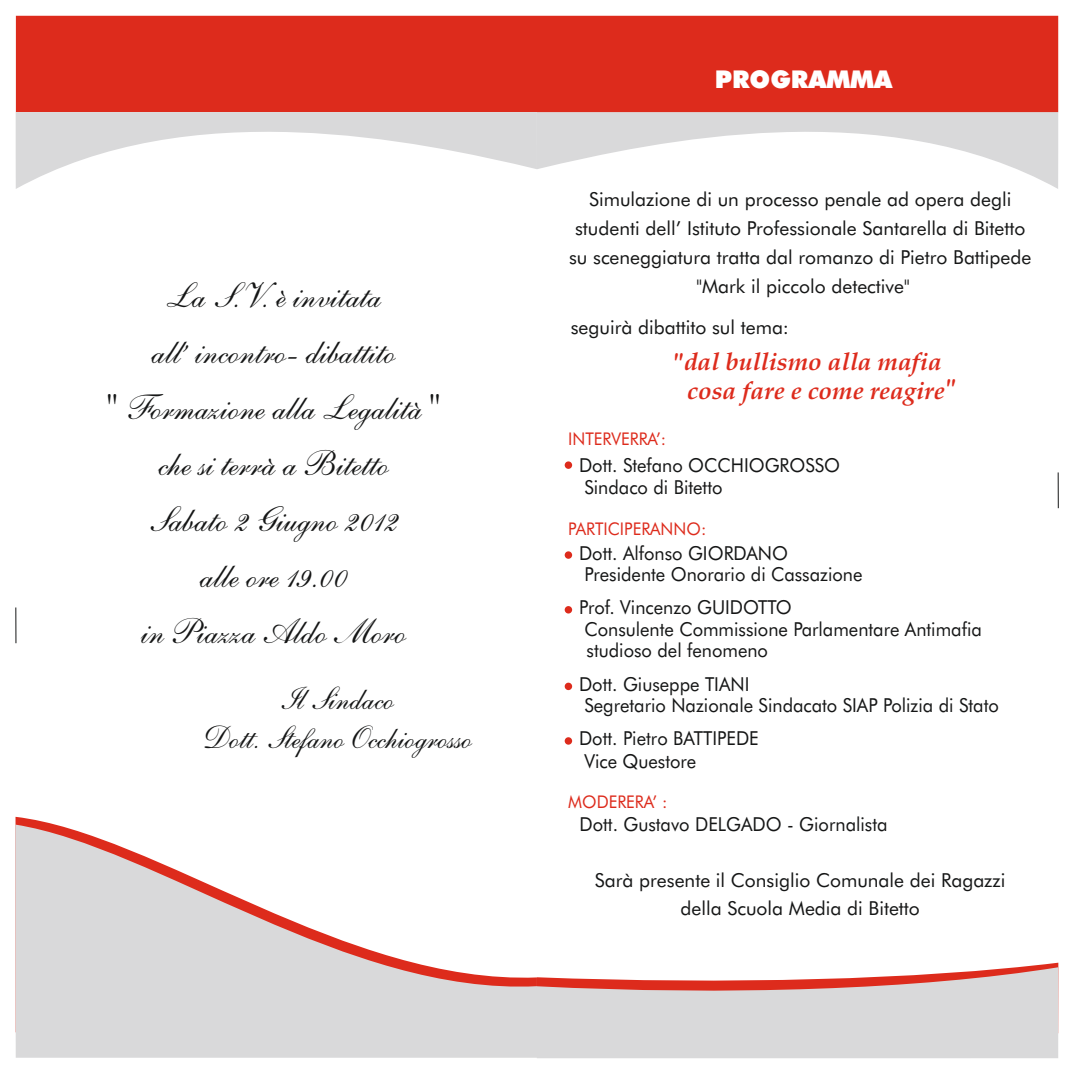
<style>
.page{position:relative;width:1074px;height:1074px;background:#fff}
.page>*{position:absolute;margin:0;border:0;box-sizing:border-box;transform-origin:0 0}
.t1{font:35px/56px "English 111 Adagio BT";color:#151616;text-align:center}
.t2{font:31.5px/38.9px "English 111 Adagio BT";color:#151616;text-align:center}
.t3{font:italic 700 24.5px/29.2px "Book Antiqua";color:#dd2b1c}
.t4{font:900 24.5px "Futura BT";color:#fff}
.t5{font:19.25px/22.1px "Futura BT";color:#151616;scale:.95 1}
.t6{font:19.25px/28.7px "Futura BT";color:#151616;text-align:center}
.t7{font:17.5px "Futura BT";color:#dd2b1c;scale:.95 1}
</style>
<div class="page">
<svg style="left:537px;top:93px;width:521px;height:96px"></svg>
<div style="left:16px;top:16px;width:1041px;height:96px;background:#dd2b1c"></div>
<svg style="left:1020px;top:962px;width:38px;height:71px"></svg>
<svg style="left:536px;top:967px;width:521px;height:91px;background:#ddcccb"></svg>
<hr style="left:16px;top:607px;width:1px;height:36px;background:#151616">
<hr style="left:1057px;top:472px;width:1px;height:36px;background:#151616">
<div style="left:564px;top:461px;width:8px;height:8px;background:#dd2b1c;border-radius:50%"></div>
<div style="left:564px;top:551px;width:8px;height:7px;background:#dd2b1c;border-radius:50%"></div>
<div style="left:564px;top:606px;width:8px;height:7px;background:#dd2b1c;border-radius:50%"></div>
<div style="left:564px;top:682px;width:8px;height:8px;background:#dd2b1c;border-radius:50%"></div>
<div style="left:564px;top:737px;width:8px;height:7px;background:#dd2b1c;border-radius:50%"></div>
<svg style="left:15px;top:824px;width:522px;height:233px;fill:#d9d9da"></svg>
<svg style="left:16px;top:112px;width:521px;height:77px"></svg>
<h1 class="t1" style="left:106px;top:270px;width:335px">La S.V. è invitata<br>all’ incontro- dibattito<br>" Formazione alla Legalità " che si terrà a Bitetto<br>Sabato 2 Giugno 2012<br>alle ore 19.00<br>in Piazza Aldo Moro</h1>
<h2 class="t2" style="left:201px;top:681px;width:272px">Il Sindaco<br>Dott. Stefano Occhiogrosso</h2>
<p class="t4" style="left:714px;top:70px;width:179px">PROGRAMMA</p>
<p class="t6" style="left:569px;top:187px;width:464px">Simulazione di un processo penale ad opera degli studenti dell’ Istituto Professionale Santarella di Bitetto su sceneggiatura tratta dal romanzo di Pietro Battipede "Mark il piccolo detective"</p>
<p class="t6" style="left:570px;top:314px;width:220px">seguirà dibattito sul tema:</p>
<p class="t7" style="left:568px;top:431px;width:105px">INTERVERRA’:</p>
<p class="t3" style="left:687px;top:349px;width:270px;text-indent:-15px">"dal bullismo alla mafia cosa fare e come reagire"</p>
<p class="t5" style="left:579px;top:455px;width:276px">Dott. Stefano OCCHIOGROSSO<br>Sindaco di Bitetto</p>
<p class="t7" style="left:568px;top:521px;width:147px">PARTICIPERANNO:</p>
<p class="t5" style="left:579px;top:544px;width:300px;line-height:21.5px">Dott. Alfonso GIORDANO<br>Presidente Onorario di Cassazione</p>
<p class="t5" style="left:579px;top:598px;width:425px">Prof. Vincenzo GUIDOTTO<br>Consulente Commissione Parlamentare Antimafia</p>
<p class="t5" style="left:579px;top:634px;width:200px;line-height:34.3px;text-indent:8px">studioso del fenomeno<br>Dott. Giuseppe TIANI</p>
<p class="t5" style="left:579px;top:690px;width:443px;line-height:33.1px">Segretario Nazionale Sindacato SIAP Polizia di Stato<br>Dott. Pietro BATTIPEDE</p>
<p class="t5" style="left:584px;top:751px;width:119px">Vice Questore</p>
<p class="t7" style="left:568px;top:794px;width:106px">MODERERA’ :</p>
<p class="t5" style="left:579px;top:814px;width:326px">Dott. Gustavo DELGADO - Giornalista</p>
<p class="t6" style="left:595px;top:867px;width:412px">Sarà presente il Consiglio Comunale dei Ragazzi della Scuola Media di Bitetto</p>
</div>
